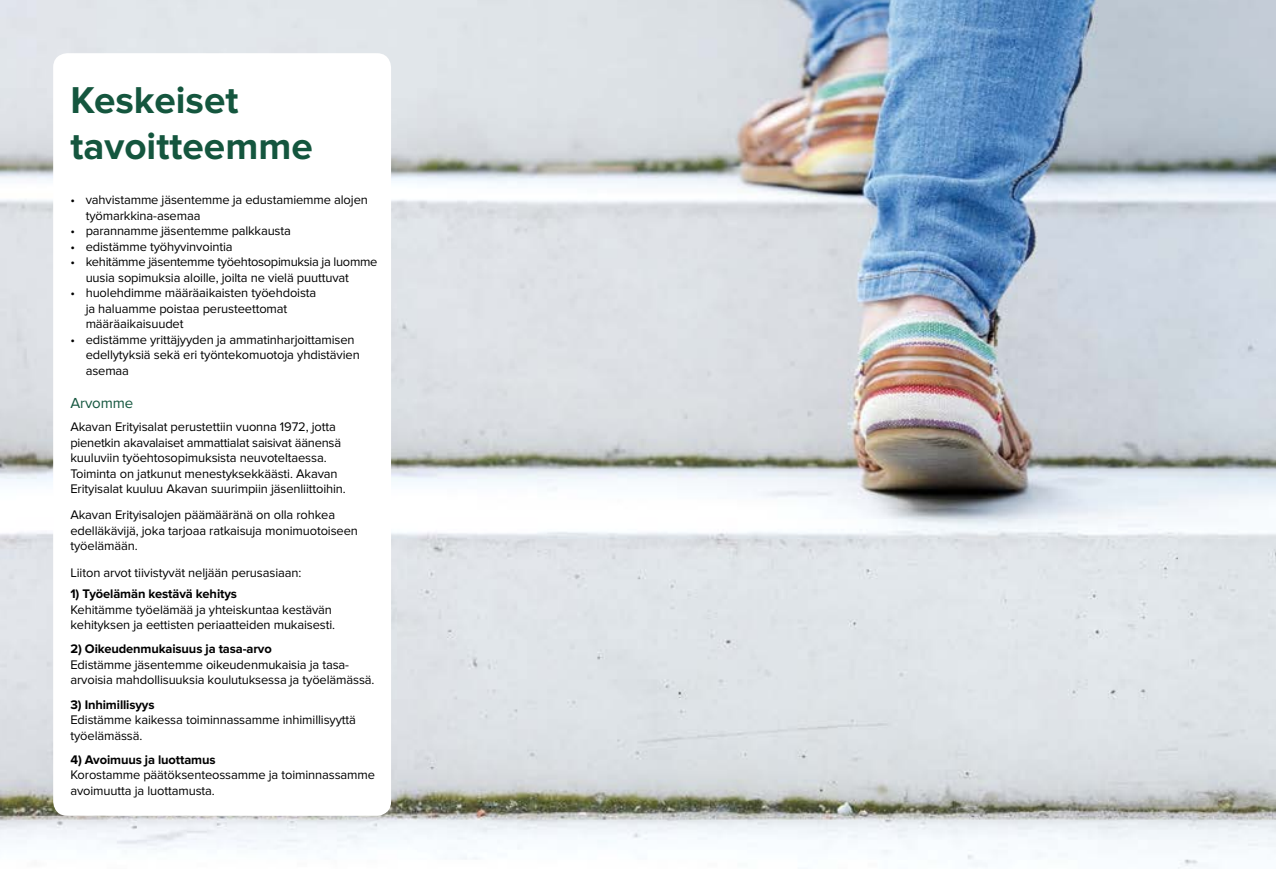
<style>
.page{position:relative;width:1276px;height:869px;background:#fff}
.page>*{position:absolute;margin:0;border:0;box-sizing:border-box;transform-origin:0 0}
.t1{font:700 38.75px/46.5px "Proxima Nova";color:#14563e}
.t2{font:15px "Proxima Nova";letter-spacing:-.01em;color:#14563e}
.t3{font:12.88px/15.5px "Proxima Nova";letter-spacing:-.01em;color:#000}
.t4{font:700 12.88px "Proxima Nova";letter-spacing:-.01em;color:#000}
</style>
<div class="page">
<img style="left:0;top:0;width:1276px;height:868px">
<div style="left:53px;top:53px;width:338px;height:762px;background:#fff;border-radius:14px"></div>
<h1 class="t1" style="left:70px;top:77px;width:244px">Keskeiset tavoitteemme</h1>
<p class="t3" style="left:86px;top:192px;width:284px;text-indent:-15px">• vahvistamme jäsentemme ja edustamiemme alojen työmarkkina-asemaa</p>
<p class="t3" style="left:70px;top:223px;width:222px">• parannamme jäsentemme palkkausta</p>
<p class="t3" style="left:70px;top:239px;width:164px">• edistämme työhyvinvointia</p>
<p class="t3" style="left:86px;top:254px;width:293px;text-indent:-15px">• kehitämme jäsentemme työehtosopimuksia ja luomme uusia sopimuksia aloille, joilta ne vielä puuttuvat</p>
<p class="t3" style="left:86px;top:285px;width:232px;text-indent:-15px">• huolehdimme määräaikaisten työehdoista ja haluamme poistaa perusteettomat määräaikaisuudet</p>
<p class="t3" style="left:86px;top:331px;width:276px;text-indent:-15px">• edistämme yrittäjyyden ja ammatinharjoittamisen edellytyksiä sekä eri työntekomuotoja yhdistävien asemaa</p>
<p class="t2" style="left:70px;top:394px;width:64px">Arvomme</p>
<p class="t3" style="left:70px;top:419px;width:277px">Akavan Erityisalat perustettiin vuonna 1972, jotta pienetkin akavalaiset ammattialat saisivat äänensä kuuluviin työehtosopimuksista neuvoteltaessa.<br>Toiminta on jatkunut menestyksekkäästi. Akavan Erityisalat kuuluu Akavan suurimpiin jäsenliittoihin.</p>
<p class="t3" style="left:70px;top:507px;width:289px">Akavan Erityisalojen päämääränä on olla rohkea edelläkävijä, joka tarjoaa ratkaisuja monimuotoiseen työelämään.</p>
<p class="t3" style="left:70px;top:564px;width:232px">Liiton arvot tiivistyvät neljään perusasiaan:</p>
<p class="t4" style="left:70px;top:586px;width:168px">1) Työelämän kestävä kehitys</p>
<p class="t3" style="left:70px;top:601px;width:266px">Kehitämme työelämää ja yhteiskuntaa kestävän kehityksen ja eettisten periaatteiden mukaisesti.</p>
<p class="t4" style="left:70px;top:641px;width:203px">2) Oikeudenmukaisuus ja tasa-arvo</p>
<p class="t3" style="left:70px;top:656px;width:306px">Edistämme jäsentemme oikeudenmukaisia ja tasa&shy;arvoisia mahdollisuuksia koulutuksessa ja työelämässä.</p>
<p class="t4" style="left:70px;top:696px;width:86px">3) Inhimillisyys</p>
<p class="t3" style="left:70px;top:711px;width:287px">Edistämme kaikessa toiminnassamme inhimillisyyttä työelämässä.</p>
<p class="t4" style="left:70px;top:751px;width:147px">4) Avoimuus ja luottamus</p>
<p class="t3" style="left:70px;top:766px;width:306px">Korostamme päätöksenteossamme ja toiminnassamme avoimuutta ja luottamusta.</p>
</div>
